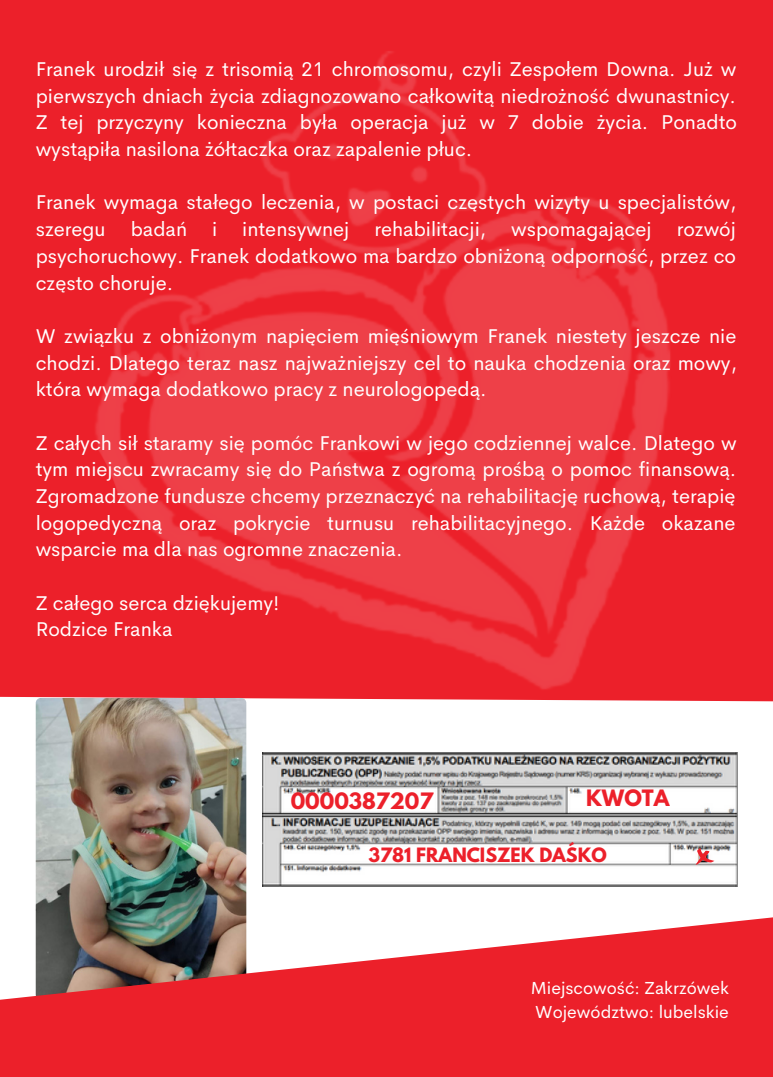
<style>
.page{position:relative;width:773px;height:1077px;background:#fff}
.page>*{position:absolute;margin:0;border:0;box-sizing:border-box;transform-origin:0 0}
.t1{font:20px/26.8px "Cerebri Sans";color:#fff;text-align:justify}
.t2{font:700 20px "League Spartan";color:#ec202a}
.t3{font:17.5px/23.2px "Cerebri Sans";color:#fff}
.t4{font:700 17.5px "League Spartan";color:#ec202a}
</style>
<div class="page">
<div style="left:0;top:0;width:772px;height:1076px;background:#ec202a"></div>
<div style="left:0;top:696px;width:772px;height:212px;background:#fff"></div>
<img style="left:91px;top:51px;width:591px;height:664px">
<img style="left:263px;top:752px;width:474px;height:133px">
<svg style="left:695px;top:847px;width:19px;height:17px"></svg>
<img style="left:36px;top:697px;width:210px;height:302px;border-radius:5px">
<svg style="left:0;top:908px;width:772px;height:92px"></svg>
<p class="t1" style="left:36px;top:56px;width:702px">Franek urodził się z trisomią 21 chromosomu, czyli Zespołem Downa. Już w pierwszych dniach życia zdiagnozowano całkowitą niedrożność dwunastnicy.<br>Z tej przyczyny konieczna była operacja już w 7 dobie życia. Ponadto wystąpiła nasilona żółtaczka oraz zapalenie płuc.</p>
<p class="t1" style="left:36px;top:189px;width:702px">Franek wymaga stałego leczenia, w postaci częstych wizyty u specjalistów, szeregu badań i intensywnej</p>
<p class="t1" style="left:374px;top:216px;width:279px">rehabilitacji, wspomagającej</p>
<p class="t1" style="left:36px;top:216px;width:701px;text-indent:641px">rozwój psychoruchowy. Franek dodatkowo ma bardzo obniżoną odporność, przez co często choruje.</p>
<p class="t1" style="left:36px;top:322px;width:702px">W związku z obniżonym napięciem mięśniowym Franek niestety jeszcze nie chodzi. Dlatego teraz nasz najważniejszy cel to nauka chodzenia oraz mowy, która wymaga dodatkowo pracy z neurologopedą.</p>
<p class="t1" style="left:36px;top:429px;width:702px">Z całych sił staramy się pomóc Frankowi w jego codziennej walce. Dlatego w tym miejscu zwracamy się do Państwa z ogromą prośbą o pomoc finansową.<br>Zgromadzone fundusze chcemy przeznaczyć na rehabilitację ruchową, terapię logopedyczną oraz pokrycie turnusu rehabilitacyjnego. Każde okazane wsparcie ma dla nas ogromne znaczenia.</p>
<p class="t1" style="left:36px;top:589px;width:245px">Z całego serca dziękujemy!<br>Rodzice Franka</p>
<p class="t2" style="left:291px;top:791px;width:144px">0000387207</p>
<p class="t2" style="left:586px;top:788px;width:85px">KWOTA</p>
<p class="t4" style="left:368px;top:845px;width:240px">3781 FRANCISZEK DAŚKO</p>
<p class="t3" style="left:530px;top:976px;width:200px">Miejscowość: Zakrzówek<br>Województwo: lubelskie</p>
</div>
